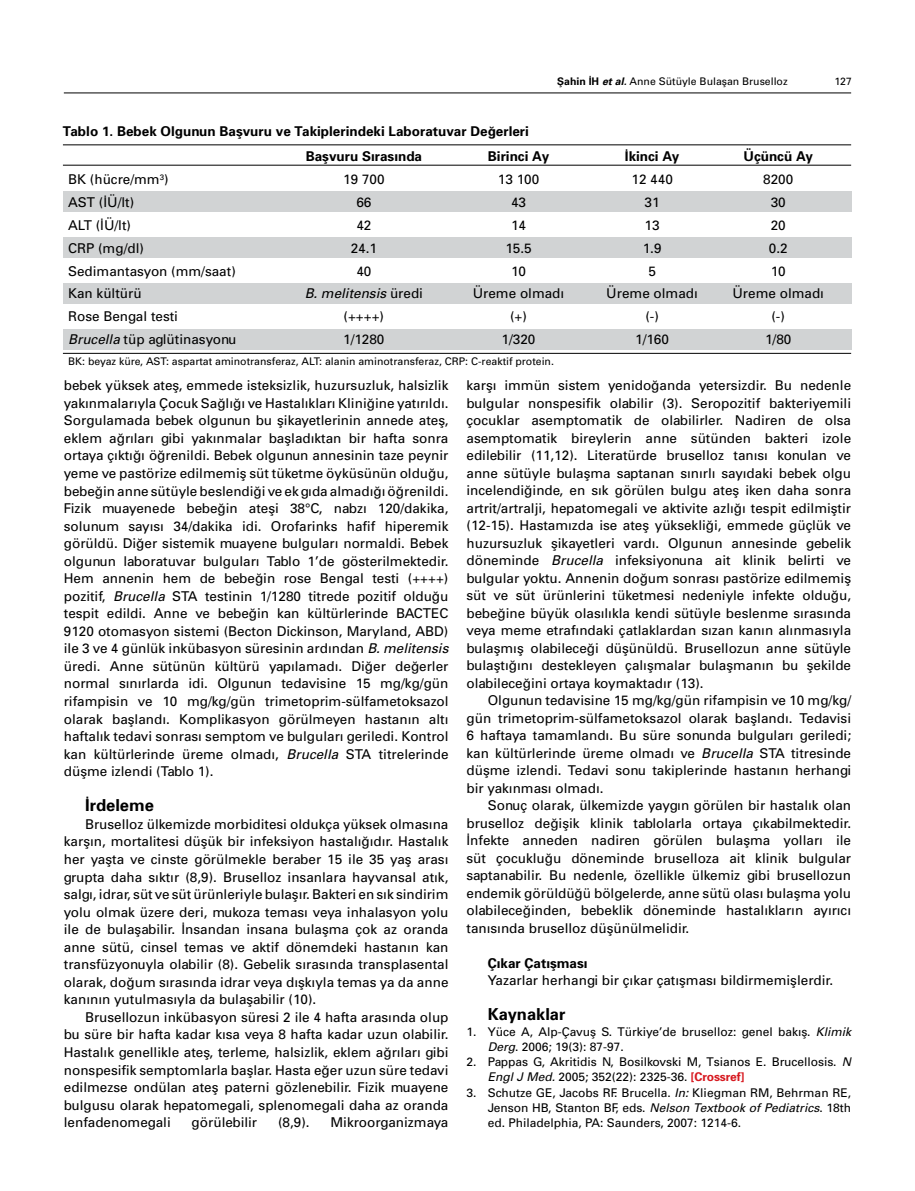
<style>
.page{position:relative;width:915px;height:1191px;background:#fff}
.page>*{position:absolute;margin:0;border:0;box-sizing:border-box;transform-origin:0 0}
.t1{font:16.5px "Univers Bold Tr";color:#000}
.t2{font:13.5px/17.5px "Univers Tr";color:#000;text-align:justify}
.t3{font:13.5px/25.2px "Univers Bold Tr";color:#000}
.t4{font:13.5px "Univers Italic Tr";color:#000}
.t5{font:12px/15.3px "Univers Tr";color:#000}
.t6{font:10.5px "Univers Tr";color:#000}
.s1{font-family:"Univers Bold Tr"}
.s2{font-family:"Univers Bold Ita Tr"}
.s3{font-family:"Univers Tr"}
.s4{font-family:"Univers Italic Tr"}
.s5{font-family:"Univers Bold Tr";color:#d71920}
</style>
<div class="page">
<hr style="left:64px;top:93px;width:786px;height:1px;background:#000">
<div style="left:63px;top:192px;width:787px;height:20px;background:#d1d3d4"></div>
<div style="left:63px;top:283px;width:787px;height:20px;background:#d1d3d4"></div>
<div style="left:63px;top:237px;width:787px;height:20px;background:#d1d3d4"></div>
<div style="left:63px;top:329px;width:787px;height:20px;background:#d1d3d4"></div>
<hr style="left:63px;top:145px;width:787px;height:1px;background:#000">
<hr style="left:63px;top:165px;width:787px;height:1px;background:#000">
<hr style="left:63px;top:353px;width:787px;height:1px;background:#000">
<p class="t6" style="left:557px;top:75px;width:232px"><span class="s1">Şahin İH</span> <span class="s2">et al.</span> Anne Sütüyle Bulaşan Bruselloz</p>
<p class="t6" style="left:834px;top:75px;width:19px">127</p>
<p class="t3" style="left:305px;top:118px;width:225px;text-indent:-243px">Tablo 1. Bebek Olgunun Başvuru ve Takiplerindeki Laboratuvar Değerleri<br>Başvuru Sırasında</p>
<p class="t3" style="left:487px;top:143px;width:63px">Birinci Ay</p>
<p class="t3" style="left:624px;top:143px;width:56px">İkinci Ay</p>
<p class="t3" style="left:743px;top:143px;width:71px">Üçüncü Ay</p>
<p class="t2" style="left:68px;top:170px;width:102px">BK (hücre/mm<sup>3</sup>)</p>
<p class="t2" style="left:343px;top:170px;width:43px">19 700</p>
<p class="t2" style="left:497px;top:170px;width:43px">13 100</p>
<p class="t2" style="left:631px;top:170px;width:43px">12 440</p>
<p class="t2" style="left:763px;top:170px;width:32px">8200</p>
<p class="t2" style="left:68px;top:193px;width:68px">AST (İÜ/lt)</p>
<p class="t2" style="left:356px;top:193px;width:17px">66</p>
<p class="t2" style="left:511px;top:193px;width:17px">43</p>
<p class="t2" style="left:644px;top:193px;width:17px">31</p>
<p class="t2" style="left:770px;top:193px;width:17px">30</p>
<p class="t2" style="left:68px;top:216px;width:64px">ALT (İÜ/lt)</p>
<p class="t2" style="left:356px;top:216px;width:17px">42</p>
<p class="t2" style="left:511px;top:216px;width:17px">14</p>
<p class="t2" style="left:644px;top:216px;width:17px">13</p>
<p class="t2" style="left:770px;top:216px;width:17px">20</p>
<p class="t2" style="left:68px;top:239px;width:77px">CRP (mg/dl)</p>
<p class="t2" style="left:350px;top:239px;width:28px">24.1</p>
<p class="t2" style="left:505px;top:239px;width:28px">15.5</p>
<p class="t2" style="left:642px;top:239px;width:20px">1.9</p>
<p class="t2" style="left:768px;top:239px;width:20px">0.2</p>
<p class="t2" style="left:68px;top:262px;width:169px">Sedimantasyon (mm/saat)</p>
<p class="t2" style="left:356px;top:262px;width:17px">40</p>
<p class="t2" style="left:511px;top:262px;width:17px">10</p>
<p class="t2" style="left:648px;top:262px;width:9px">5</p>
<p class="t2" style="left:770px;top:262px;width:17px">10</p>
<p class="t2" style="left:68px;top:285px;width:75px">Kan kültürü</p>
<p class="t4" style="left:304px;top:285px;width:120px">B. melitensis <span class="s3">üredi</span></p>
<p class="t2" style="left:472px;top:285px;width:93px">Üreme olmadı</p>
<p class="t2" style="left:606px;top:285px;width:93px">Üreme olmadı</p>
<p class="t2" style="left:732px;top:285px;width:93px">Üreme olmadı</p>
<p class="t2" style="left:68px;top:307px;width:111px">Rose Bengal testi</p>
<p class="t2" style="left:343px;top:307px;width:42px">(++++)</p>
<p class="t2" style="left:510px;top:307px;width:18px">(+)</p>
<p class="t2" style="left:645px;top:307px;width:15px">(-)</p>
<p class="t2" style="left:771px;top:307px;width:15px">(-)</p>
<p class="t2" style="left:68px;top:330px;width:170px"><span class="s4">Brucella</span> tüp aglütinasyonu</p>
<p class="t2" style="left:343px;top:330px;width:43px">1/1280</p>
<p class="t2" style="left:501px;top:330px;width:35px">1/320</p>
<p class="t2" style="left:635px;top:330px;width:35px">1/160</p>
<p class="t2" style="left:764px;top:330px;width:28px">1/80</p>
<p class="t6" style="left:68px;top:355px;width:487px">BK: beyaz küre, AST: aspartat aminotransferaz, ALT: alanin aminotransferaz, CRP: C-reaktif protein.</p>
<p class="t2" style="left:64px;top:376px;width:386px">bebek yüksek ateş, emmede isteksizlik, huzursuzluk, halsizlik yakınmalarıyla Çocuk Sağlığı ve Hastalıkları Kliniğine yatırıldı.<br>Sorgulamada bebek olgunun bu şikayetlerinin annede ateş, eklem ağrıları gibi yakınmalar başladıktan bir hafta sonra ortaya çıktığı öğrenildi. Bebek olgunun annesinin taze peynir yeme ve pastörize edilmemiş süt tüketme öyküsünün olduğu, bebeğin anne sütüyle beslendiği ve ek gıda almadığı öğrenildi.<br>Fizik muayenede bebeğin ateşi 38°C, nabzı 120/dakika, solunum sayısı 34/dakika idi. Orofarinks hafif hiperemik görüldü. Diğer sistemik muayene bulguları normaldi. Bebek olgunun laboratuvar bulguları Tablo 1’de gösterilmektedir.<br>Hem annenin hem de bebeğin rose Bengal testi (++++) pozitif, <span class="s4">Brucella</span> STA testinin 1/1280 titrede pozitif olduğu tespit edildi. Anne ve bebeğin kan kültürlerinde BACTEC 9120 otomasyon sistemi (Becton Dickinson, Maryland, ABD) ile 3 ve 4 günlük inkübasyon süresinin ardından <span class="s4">B. melitensis </span>üredi. Anne sütünün kültürü yapılamadı. Diğer değerler normal sınırlarda idi. Olgunun tedavisine 15 mg/kg/gün rifampisin ve 10 mg/kg/gün trimetoprim-sülfametoksazol olarak başlandı. Komplikasyon görülmeyen hastanın altı haftalık tedavi sonrası semptom ve bulguları geriledi. Kontrol kan kültürlerinde üreme olmadı, <span class="s4">Brucella</span> STA titrelerinde düşme izlendi (Tablo 1).</p>
<p class="t1" style="left:85px;top:795px;width:70px">İrdeleme</p>
<p class="t2" style="left:64px;top:815px;width:386px;text-indent:21px">Bruselloz ülkemizde morbiditesi oldukça yüksek olmasına karşın, mortalitesi düşük bir infeksiyon hastalığıdır. Hastalık her yaşta ve cinste görülmekle beraber 15 ile 35 yaş arası grupta daha sıktır (8,9). Bruselloz insanlara hayvansal atık, salgı, idrar, süt ve süt ürünleriyle bulaşır. Bakteri en sık sindirim yolu olmak üzere deri, mukoza teması veya inhalasyon yolu ile de bulaşabilir. İnsandan insana bulaşma çok az oranda anne sütü, cinsel temas ve aktif dönemdeki hastanın kan transfüzyonuyla olabilir (8). Gebelik sırasında transplasental olarak, doğum sırasında idrar veya dışkıyla temas ya da anne kanının yutulmasıyla da bulaşabilir (10).</p>
<p class="t2" style="left:64px;top:1008px;width:386px;text-indent:21px">Brusellozun inkübasyon süresi 2 ile 4 hafta arasında olup bu süre bir hafta kadar kısa veya 8 hafta kadar uzun olabilir.<br>Hastalık genellikle ateş, terleme, halsizlik, eklem ağrıları gibi nonspesifik semptomlarla başlar. Hasta eğer uzun süre tedavi edilmezse ondülan ateş paterni gözlenebilir. Fizik muayene bulgusu olarak hepatomegali, splenomegali daha az oranda lenfadenomegali</p>
<p class="t2" style="left:191px;top:1113px;width:67px">görülebilir</p>
<p class="t2" style="left:278px;top:1113px;width:33px">(8,9).</p>
<p class="t2" style="left:330px;top:1113px;width:119px">Mikroorganizmaya</p>
<p class="t2" style="left:466px;top:376px;width:386px">karşı immün sistem yenidoğanda yetersizdir. Bu nedenle bulgular nonspesifik olabilir (3). Seropozitif bakteriyemili çocuklar asemptomatik de olabilirler. Nadiren de olsa asemptomatik bireylerin anne sütünden bakteri izole edilebilir (11,12). Literatürde bruselloz tanısı konulan ve anne sütüyle bulaşma saptanan sınırlı sayıdaki bebek olgu incelendiğinde, en sık görülen bulgu ateş iken daha sonra artrit/artralji, hepatomegali ve aktivite azlığı tespit edilmiştir (12-15). Hastamızda ise ateş yüksekliği, emmede güçlük ve huzursuzluk şikayetleri vardı. Olgunun annesinde gebelik döneminde <span class="s4">Brucella</span> infeksiyonuna ait klinik belirti ve bulgular yoktu. Annenin doğum sonrası pastörize edilmemiş süt ve süt ürünlerini tüketmesi nedeniyle infekte olduğu, bebeğine büyük olasılıkla kendi sütüyle beslenme sırasında veya meme etrafındaki çatlaklardan sızan kanın alınmasıyla bulaşmış olabileceği düşünüldü. Brusellozun anne sütüyle bulaştığını destekleyen çalışmalar bulaşmanın bu şekilde olabileceğini ortaya koymaktadır (13).</p>
<p class="t2" style="left:466px;top:691px;width:386px;text-indent:21px">Olgunun tedavisine 15 mg/kg/gün rifampisin ve 10 mg/kg/ gün trimetoprim-sülfametoksazol olarak başlandı. Tedavisi 6 haftaya tamamlandı. Bu süre sonunda bulguları geriledi; kan kültürlerinde üreme olmadı ve <span class="s4">Brucella</span> STA titresinde düşme izlendi. Tedavi sonu takiplerinde hastanın herhangi bir yakınması olmadı.</p>
<p class="t2" style="left:466px;top:796px;width:386px;text-indent:21px">Sonuç olarak, ülkemizde yaygın görülen bir hastalık olan bruselloz değişik klinik tablolarla ortaya çıkabilmektedir.<br>İnfekte anneden nadiren görülen bulaşma yolları ile süt çocukluğu döneminde bruselloza ait klinik bulgular saptanabilir. Bu nedenle, özellikle ülkemiz gibi brusellozun endemik görüldüğü bölgelerde, anne sütü olası bulaşma yolu olabileceğinden, bebeklik döneminde hastalıkların ayırıcı tanısında bruselloz düşünülmelidir.</p>
<p class="t3" style="left:487px;top:950px;width:101px">Çıkar Çatışması</p>
<p class="t2" style="left:487px;top:971px;width:347px">Yazarlar herhangi bir çıkar çatışması bildirmemişlerdir.</p>
<p class="t1" style="left:487px;top:1004px;width:79px">Kaynaklar</p>
<p class="t5" style="left:487px;top:1023px;width:365px;text-indent:-21px">1. Yüce A, Alp-Çavuş S. Türkiye’de bruselloz: genel bakış. <span class="s4">Klimik<br>Derg</span>. 2006; 19(3): 87-97.</p>
<p class="t5" style="left:487px;top:1054px;width:365px;text-indent:-21px">2. Pappas G, Akritidis N, Bosilkovski M, Tsianos E. Brucellosis. <span class="s4">N<br>Engl J Med.</span> 2005; 352(22): 2325-36. <span class="s5">[Crossref]</span></p>
<p class="t5" style="left:487px;top:1084px;width:365px;text-align:justify;text-indent:-21px">3. Schutze GE, Jacobs RF. Brucella. <span class="s4">In:</span> Kliegman RM, Behrman RE, Jenson HB, Stanton BF, eds. <span class="s4">Nelson Textbook of Pediatrics</span>. 18th ed. Philadelphia, PA: Saunders, 2007: 1214-6.</p>
</div>
